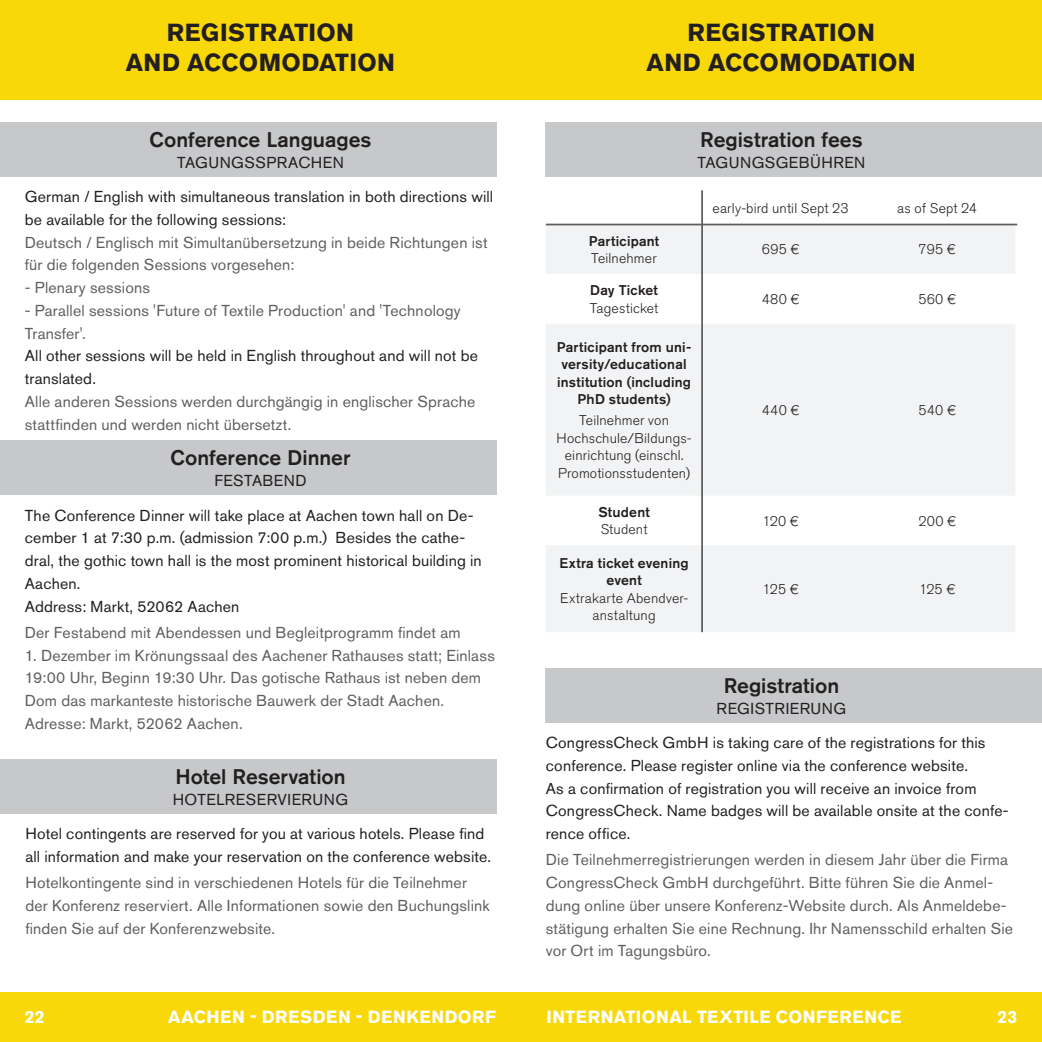
<style>
.page{position:relative;width:1042px;height:1042px;background:#fff}
.page>*{position:absolute;margin:0;border:0;box-sizing:border-box;transform-origin:0 0}
.t1{font:700 24.5px/29.8px "Akzidenz Grotesk Pro";letter-spacing:.015em;color:#231f20;text-align:center}
.t2{font:500 21px "Akzidenz Grotesk Pro";color:#231f20}
.t3{font:700 17.5px "Akzidenz Grotesk Pro";letter-spacing:.03em;color:#fff}
.t4{font:15.75px/22.8px "Akzidenz Grotesk Pro";letter-spacing:.01em;color:#5f5f5f}
.t5{font:15.75px/22.8px "Akzidenz Grotesk Pro";letter-spacing:.01em;color:#231f20}
.t6{font:15.75px "Akzidenz Grotesk Pro";letter-spacing:.03em;color:#231f20}
.t7{font:300 14px/17.5px "Akzidenz Grotesk Pro";letter-spacing:.015em;color:#231f20;text-align:center}
.t8{font:500 14px/17.5px "Akzidenz Grotesk Pro";letter-spacing:.015em;color:#231f20;text-align:center}
</style>
<div class="page">
<div style="left:505px;top:0;width:537px;height:99px;background:#f8d808"></div>
<div style="left:0;top:0;width:536px;height:99px;background:#f8d808"></div>
<div style="left:507px;top:992px;width:535px;height:50px;background:#f8d808"></div>
<div style="left:0;top:992px;width:535px;height:50px;background:#f8d808"></div>
<div style="left:0;top:122px;width:496px;height:55px;background:#c7c8ca"></div>
<div style="left:546px;top:668px;width:496px;height:55px;background:#c7c8ca"></div>
<div style="left:0;top:759px;width:496px;height:55px;background:#c7c8ca"></div>
<div style="left:546px;top:122px;width:496px;height:55px;background:#c7c8ca"></div>
<svg style="left:546px;top:225px;width:469px;height:407px;fill:#f2f3f4"></svg>
<svg style="left:546px;top:274px;width:469px;height:50px"></svg>
<div style="left:0;top:440px;width:496px;height:55px;background:#c7c8ca"></div>
<hr style="left:701px;top:190px;width:2px;height:442px;background:#5f5f5f">
<hr style="left:546px;top:224px;width:471px;height:1px;background:#5f5f5f">
<h1 class="t1" style="left:126px;top:18px;width:271px">REGISTRATION<br>AND ACCOMODATION</h1>
<h2 class="t2" style="left:149px;top:126px;width:224px">Conference Languages</h2>
<p class="t6" style="left:177px;top:152px;width:168px">TAGUNGSSPRACHEN</p>
<p class="t5" style="left:25px;top:185px;width:470px">German / English with simultaneous translation in both directions will be available for the following sessions:</p>
<p class="t4" style="left:25px;top:231px;width:464px">Deutsch / Englisch mit Simultanübersetzung in beide Richtungen ist für die folgenden Sessions vorgesehen:</p>
<p class="t4" style="left:25px;top:276px;width:127px">- Plenary sessions</p>
<p class="t4" style="left:25px;top:299px;width:437px">- Parallel sessions 'Future of Textile Production' and 'Technology<br>Transfer'.</p>
<p class="t5" style="left:25px;top:344px;width:455px">All other sessions will be held in English throughout and will not be translated.</p>
<p class="t4" style="left:25px;top:390px;width:452px">Alle anderen Sessions werden durchgängig in englischer Sprache stattfinden und werden nicht übersetzt.</p>
<h2 class="t2" style="left:170px;top:444px;width:182px">Conference Dinner</h2>
<p class="t5" style="left:214px;top:469px;width:94px">FESTABEND</p>
<p class="t5" style="left:25px;top:504px;width:458px">The Conference Dinner will take place at Aachen town hall on De&shy;cember 1 at 7:30 p.m. (admission 7:00 p.m.) Besides the cathe&shy;dral, the gothic town hall is the most prominent historical building in Aachen.<br>Address: Markt, 52062 Aachen</p>
<p class="t4" style="left:25px;top:621px;width:437px">Der Festabend mit Abendessen und Begleitprogramm findet am</p>
<p class="t4" style="left:25px;top:644px;width:471px">1. Dezember im Krönungssaal des Aachener Rathauses statt; Einlass 19:00 Uhr, Beginn 19:30 Uhr. Das gotische Rathaus ist neben dem Dom das markanteste historische Bauwerk der Stadt Aachen.<br>Adresse: Markt, 52062 Aachen.</p>
<h2 class="t2" style="left:175px;top:763px;width:172px">Hotel Reservation</h2>
<p class="t5" style="left:173px;top:788px;width:177px">HOTELRESERVIERUNG</p>
<p class="t5" style="left:25px;top:822px;width:467px">Hotel contingents are reserved for you at various hotels. Please find all information and make your reservation on the conference website.</p>
<p class="t4" style="left:25px;top:871px;width:466px">Hotelkontingente sind in verschiedenen Hotels für die Teilnehmer der Konferenz reserviert. Alle Informationen sowie den Buchungslink finden Sie auf der Konferenzwebsite.</p>
<h1 class="t1" style="left:646px;top:18px;width:271px">REGISTRATION<br>AND ACCOMODATION</h1>
<p class="t8" style="left:589px;top:232px;width:72px">Participant</p>
<p class="t7" style="left:591px;top:249px;width:67px">Teilnehmer</p>
<p class="t8" style="left:590px;top:281px;width:69px">Day Ticket</p>
<p class="t7" style="left:590px;top:299px;width:70px">Tagesticket</p>
<h2 class="t2" style="left:700px;top:126px;width:164px">Registration fees</h2>
<p class="t5" style="left:697px;top:151px;width:169px">TAGUNGSGEBÜHREN</p>
<p class="t7" style="left:712px;top:199px;width:138px">early-bird until Sept 23</p>
<p class="t7" style="left:897px;top:199px;width:81px">as of Sept 24</p>
<p class="t7" style="left:762px;top:241px;width:39px">695 €</p>
<p class="t7" style="left:918px;top:241px;width:39px">795 €</p>
<p class="t7" style="left:762px;top:290px;width:39px">480 €</p>
<p class="t7" style="left:918px;top:290px;width:39px">560 €</p>
<p class="t8" style="left:557px;top:338px;width:136px">Participant from uni&shy;versity/educational institution (including<br>PhD students)</p>
<p class="t7" style="left:556px;top:412px;width:136px">Teilnehmer von<br>Hochschule/Bildungs&shy;einrichtung (einschl.<br>Promotionsstudenten)</p>
<p class="t8" style="left:598px;top:503px;width:53px">Student</p>
<p class="t7" style="left:601px;top:521px;width:48px">Student</p>
<p class="t8" style="left:559px;top:554px;width:131px">Extra ticket evening event</p>
<p class="t7" style="left:560px;top:589px;width:130px">Extrakarte Abendver&shy;anstaltung</p>
<p class="t7" style="left:762px;top:401px;width:39px">440 €</p>
<p class="t7" style="left:918px;top:401px;width:39px">540 €</p>
<p class="t7" style="left:762px;top:512px;width:38px">120 €</p>
<p class="t7" style="left:918px;top:512px;width:39px">200 €</p>
<p class="t7" style="left:762px;top:580px;width:38px">125 €</p>
<p class="t7" style="left:919px;top:580px;width:38px">125 €</p>
<h2 class="t2" style="left:724px;top:672px;width:117px">Registration</h2>
<p class="t6" style="left:716px;top:698px;width:131px">REGISTRIERUNG</p>
<p class="t5" style="left:546px;top:731px;width:464px">CongressCheck GmbH is taking care of the registrations for this conference. Please register online via the conference website.<br>As a confirmation of registration you will receive an invoice from CongressCheck. Name badges will be available onsite at the confe&shy;rence office.</p>
<p class="t4" style="left:546px;top:848px;width:469px">Die Teilnehmerregistrierungen werden in diesem Jahr über die Firma CongressCheck GmbH durchgeführt. Bitte führen Sie die Anmel&shy;dung online über unsere Konferenz-Website durch. Als Anmeldebe&shy;stätigung erhalten Sie eine Rechnung. Ihr Namensschild erhalten Sie vor Ort im Tagungsbüro.</p>
<p class="t3" style="left:25px;top:1005px;width:21px">22</p>
<p class="t3" style="left:168px;top:1005px;width:330px">AACHEN - DRESDEN - DENKENDORF</p>
<p class="t3" style="left:546px;top:1005px;width:357px">INTERNATIONAL TEXTILE CONFERENCE</p>
<p class="t3" style="left:997px;top:1005px;width:21px">23</p>
</div>
